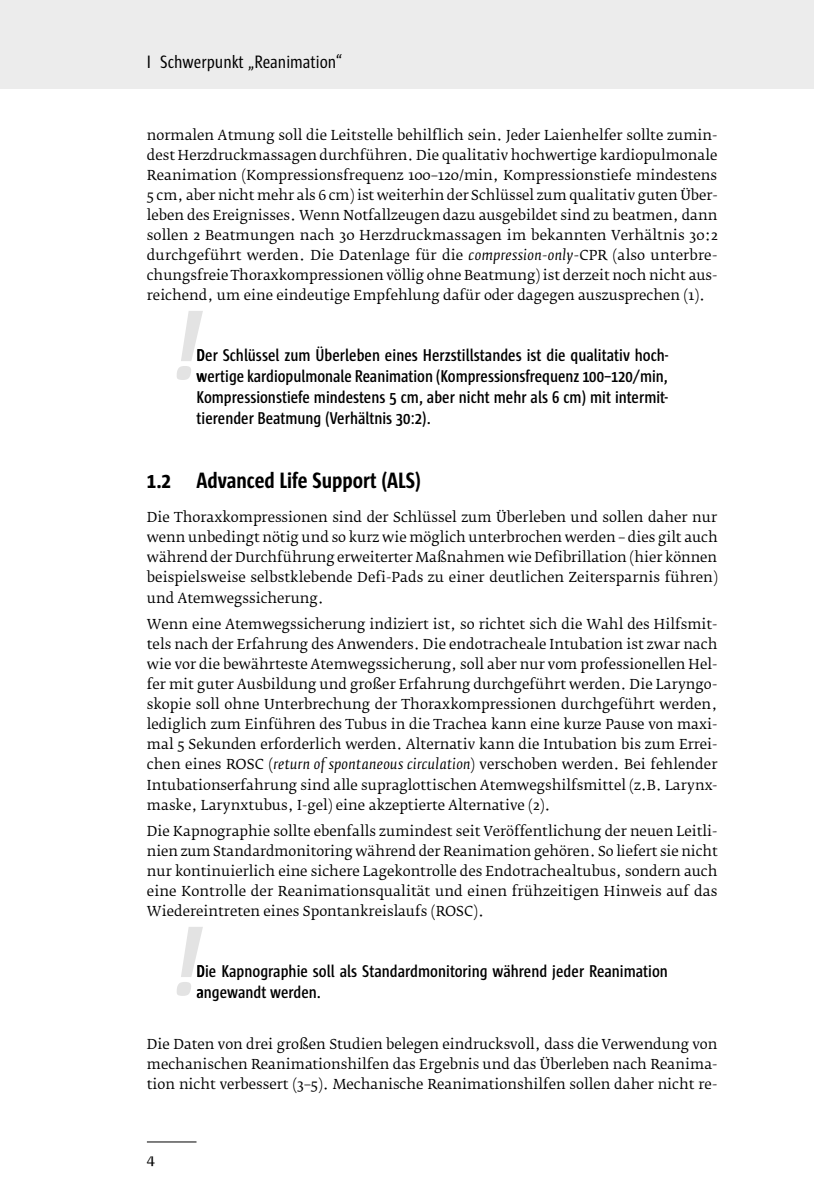
<style>
.page{position:relative;width:814px;height:1200px;background:#fff}
.page>*{position:absolute;margin:0;border:0;box-sizing:border-box;transform-origin:0 0}
.t1{font:italic 700 101.5px "Sun Cd";color:#e3e3e3}
.t2{font:700 22.75px "Sun Cd";color:#000}
.t3{font:18.38px "Sun Cd";color:#000}
.t4{font:600 17.5px/21px "Sun Cd";color:#000}
.t5{font:15.75px "Fedra Serif B Pro";color:#000}
.t6{font:13.65px/20.1px "Fedra Serif B Pro";color:#000;text-align:justify}
.s1{font-style:italic}
</style>
<div class="page">
<div style="left:0;top:0;width:814px;height:89px;background:#ececec"></div>
<hr style="left:147px;top:1141px;width:49px;height:1px;background:#000">
<h3 class="t3" style="left:147px;top:52px;width:197px">I Schwerpunkt „Reanimation“</h3>
<p class="t6" style="left:147px;top:125px;width:572px">normalen Atmung soll die Leitstelle behilflich sein. Jeder Laienhelfer sollte zumin&shy;dest Herzdruckmassagen durchführen. Die qualitativ hochwertige kardiopulmonale Reanimation (Kompressionsfrequenz 100–120/min, Kompressionstiefe mindestens 5 cm, aber nicht mehr als 6 cm) ist weiterhin der Schlüssel zum qualitativ guten Über&shy;leben des Ereignisses. Wenn Notfallzeugen dazu ausgebildet sind zu beatmen, dann sollen 2 Beatmungen nach 30 Herzdruckmassagen im bekannten Verhältnis 30:2 durchgeführt werden. Die Datenlage für die <span class="s1">compression-only</span>-CPR (also unterbre&shy;chungsfreie Thoraxkompressionen völlig ohne Beatmung) ist derzeit noch nicht aus&shy;reichend, um eine eindeutige Empfehlung dafür oder dagegen auszusprechen (1).</p>
<h1 class="t1" style="left:169px;top:289px;width:31px">!</h1>
<p class="t4" style="left:196px;top:344px;width:473px">Der Schlüssel zum Überleben eines Herzstillstandes ist die qualitativ hoch&shy;wertige kardiopulmonale Reanimation (Kompressionsfrequenz 100–120/min,</p>
<p class="t4" style="left:196px;top:386px;width:473px">Kompressionstiefe mindestens 5 cm, aber nicht mehr als 6 cm) mit intermit&shy;tierender Beatmung (Verhältnis 30:2).</p>
<h2 class="t2" style="left:147px;top:468px;width:275px">1.2 Advanced Life Support (ALS)</h2>
<p class="t6" style="left:147px;top:507px;width:572px">Die Thoraxkompressionen sind der Schlüssel zum Überleben und sollen daher nur wenn unbedingt nötig und so kurz wie möglich unterbrochen werden – dies gilt auch während der Durchführung erweiterter Maßnahmen wie Defibrillation (hier können beispielsweise selbstklebende Defi-Pads zu einer deutlichen Zeitersparnis führen) und Atemwegssicherung.</p>
<p class="t6" style="left:147px;top:614px;width:572px">Wenn eine Atemwegssicherung indiziert ist, so richtet sich die Wahl des Hilfsmit&shy;tels nach der Erfahrung des Anwenders. Die endotracheale Intubation ist zwar nach wie vor die bewährteste Atemwegssicherung, soll aber nur vom professionellen Hel&shy;fer mit guter Ausbildung und großer Erfahrung durchgeführt werden. Die Laryngo&shy;skopie soll ohne Unterbrechung der Thoraxkompressionen durchgeführt werden, lediglich zum Einführen des Tubus in die Trachea kann eine kurze Pause von maxi&shy;mal 5 Sekunden erforderlich werden. Alternativ kann die Intubation bis zum Errei&shy;chen eines ROSC (<span class="s1">return of spontaneous circulation</span>) verschoben werden. Bei fehlender Intubationserfahrung sind alle supraglottischen Atemwegshilfsmittel (z.B. Larynx&shy;maske, Larynxtubus, I-gel) eine akzeptierte Alternative (2).</p>
<p class="t6" style="left:147px;top:821px;width:572px">Die Kapnographie sollte ebenfalls zumindest seit Veröffentlichung der neuen Leitli&shy;nien zum Standardmonitoring während der Reanimation gehören. So liefert sie nicht nur kontinuierlich eine sichere Lagekontrolle des Endotrachealtubus, sondern auch eine Kontrolle der Reanimationsqualität und einen frühzeitigen Hinweis auf das Wiedereintreten eines Spontankreislaufs (ROSC).</p>
<h1 class="t1" style="left:169px;top:905px;width:31px">!</h1>
<p class="t4" style="left:196px;top:960px;width:473px">Die Kapnographie soll als Standardmonitoring während jeder Reanimation angewandt werden.</p>
<p class="t6" style="left:147px;top:1034px;width:572px">Die Daten von drei großen Studien belegen eindrucksvoll, dass die Verwendung von mechanischen Reanimationshilfen das Ergebnis und das Überleben nach Reanima&shy;tion nicht verbessert (3–5). Mechanische Reanimationshilfen sollen daher nicht re-</p>
<p class="t5" style="left:147px;top:1150px;width:10px">4</p>
</div>
